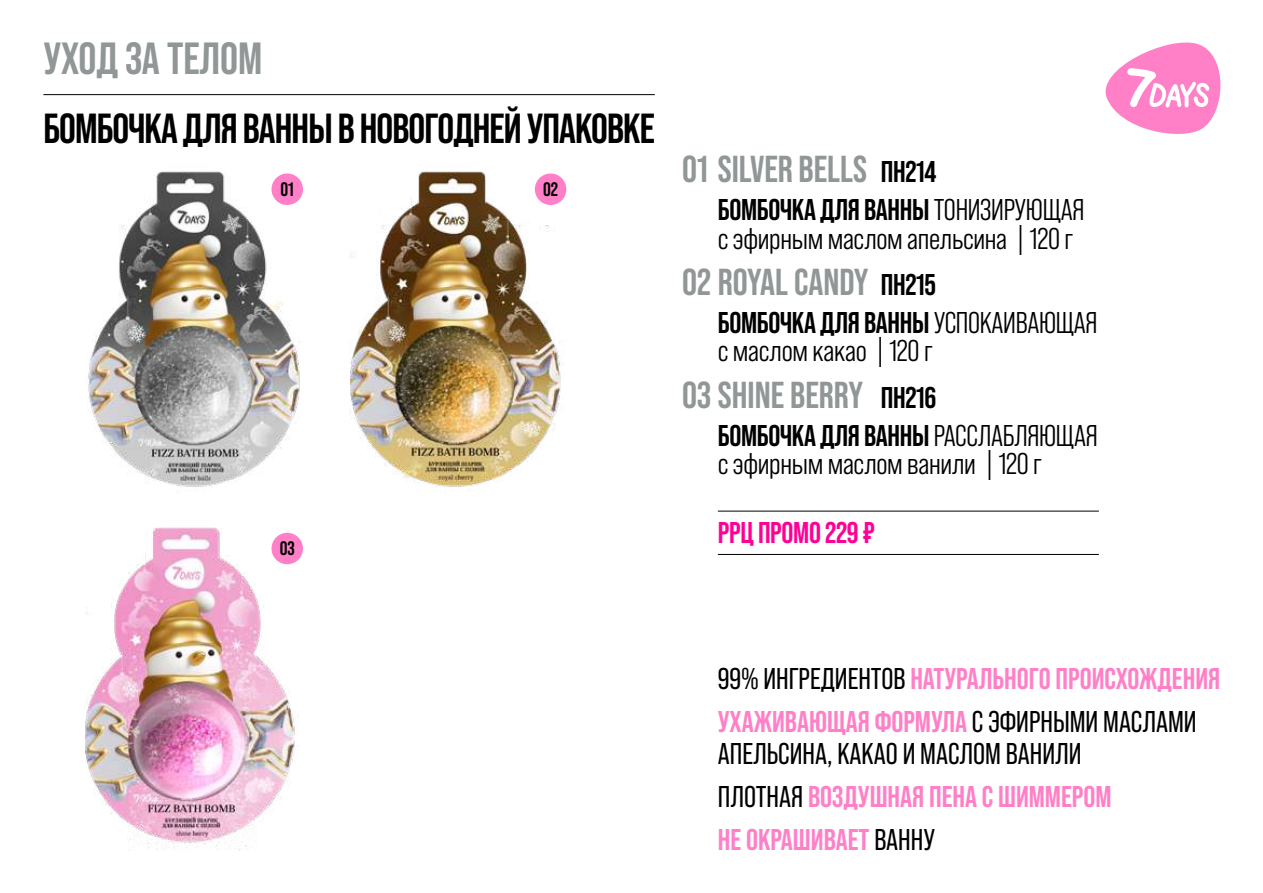
<style>
.page{position:relative;width:1263px;height:893px;background:#fff}
.page>*{position:absolute;margin:0;border:0;box-sizing:border-box;transform-origin:0 0}
.t1{font:700 45px "Bebas Neue Pro";color:#919697}
.t2{font:700 42px "Bebas Neue Pro";letter-spacing:-.02em;color:#000}
.t3{font:700 37.5px "Bebas Neue Pro";color:#919697}
.t4{font:700 30px "Bebas Neue Pro";letter-spacing:-.01em;color:#000}
.t5{font:700 30px/43.3px "Bebas Neue Pro";color:#ff80c7}
.t6{font:30px/43.3px "Bebas Neue Pro";color:#000}
.t7{font:30px "Bebas Neue Pro Middle";letter-spacing:-.01em;color:#000}
.t8{font:700 30px "Bebas Neue Pro";letter-spacing:-.01em;color:#ff0096}
.t9{font:700 19.5px "Bebas Neue Pro";color:#000}
.s1{font-family:"Bebas Neue Pro Middle";font-weight:400}
.s2{font-weight:400;color:#000}
.s3{font-weight:700;color:#ff80c7}
</style>
<div class="page">
<hr style="left:43px;top:94px;width:612px;height:1px;background:#000">
<hr style="left:718px;top:511px;width:381px;height:1px;background:#000">
<hr style="left:718px;top:554px;width:381px;height:1px;background:#000">
<img style="left:86px;top:527px;width:217px;height:323px">
<img style="left:88px;top:171px;width:215px;height:316px">
<img style="left:349px;top:171px;width:217px;height:316px">
<div style="left:271px;top:173px;width:32px;height:32px;background:#ff80c7;border-radius:50%"></div>
<div style="left:271px;top:533px;width:32px;height:31px;background:#ff80c7;border-radius:50%"></div>
<div style="left:535px;top:173px;width:31px;height:32px;background:#ff80c7;border-radius:50%"></div>
<svg style="left:1105px;top:42px;width:116px;height:92px"></svg>
<h1 class="t1" style="left:43px;top:33px;width:221px">УХОД ЗА ТЕЛОМ</h1>
<h2 class="t2" style="left:43px;top:104px;width:613px">БОМБОЧКА ДЛЯ ВАННЫ В НОВОГОДНЕЙ УПАКОВКЕ</h2>
<p class="t9" style="left:281px;top:178px;width:15px">01</p>
<p class="t9" style="left:280px;top:537px;width:16px">03</p>
<p class="t9" style="left:543px;top:178px;width:16px">02</p>
<p class="t3" style="left:682px;top:148px;width:186px">01 SILVER BELLS</p>
<p class="t4" style="left:718px;top:193px;width:368px">БОМБОЧКА ДЛЯ ВАННЫ <span class="s1">ТОНИЗИРУЮЩАЯ</span></p>
<p class="t7" style="left:718px;top:222px;width:357px">с эфирным маслом апельсина | 120 г</p>
<p class="t3" style="left:682px;top:260px;width:188px">02 ROYAL CANDY</p>
<p class="t4" style="left:718px;top:305px;width:381px">БОМБОЧКА ДЛЯ ВАННЫ <span class="s1">УСПОКАИВАЮЩАЯ</span></p>
<p class="t7" style="left:718px;top:334px;width:216px">с маслом какао | 120 г</p>
<p class="t3" style="left:682px;top:373px;width:182px">03 SHINE BERRY</p>
<p class="t4" style="left:718px;top:418px;width:381px">БОМБОЧКА ДЛЯ ВАННЫ <span class="s1">РАССЛАБЛЯЮЩАЯ</span></p>
<p class="t7" style="left:718px;top:447px;width:326px">с эфирным маслом ванили | 120 г</p>
<p class="t4" style="left:881px;top:154px;width:57px">ПН214</p>
<p class="t4" style="left:881px;top:267px;width:57px">ПН215</p>
<p class="t4" style="left:881px;top:380px;width:57px">ПН216</p>
<p class="t8" style="left:718px;top:516px;width:159px">РРЦ ПРОМО 229 ₽</p>
<p class="t5" style="left:718px;top:656px;width:504px"><span class="s2">99% ИНГРЕДИЕНТОВ</span> НАТУРАЛЬНОГО ПРОИСХОЖДЕНИЯ<br>УХАЖИВАЮЩАЯ ФОРМУЛА <span class="s2">С ЭФИРНЫМИ МАСЛАМИ</span></p>
<p class="t6" style="left:718px;top:732px;width:395px">АПЕЛЬСИНА, КАКАО И МАСЛОМ ВАНИЛИ<br>ПЛОТНАЯ <span class="s3">ВОЗДУШНАЯ ПЕНА С ШИММЕРОМ<br>НЕ ОКРАШИВАЕТ</span> ВАННУ</p>
</div>
